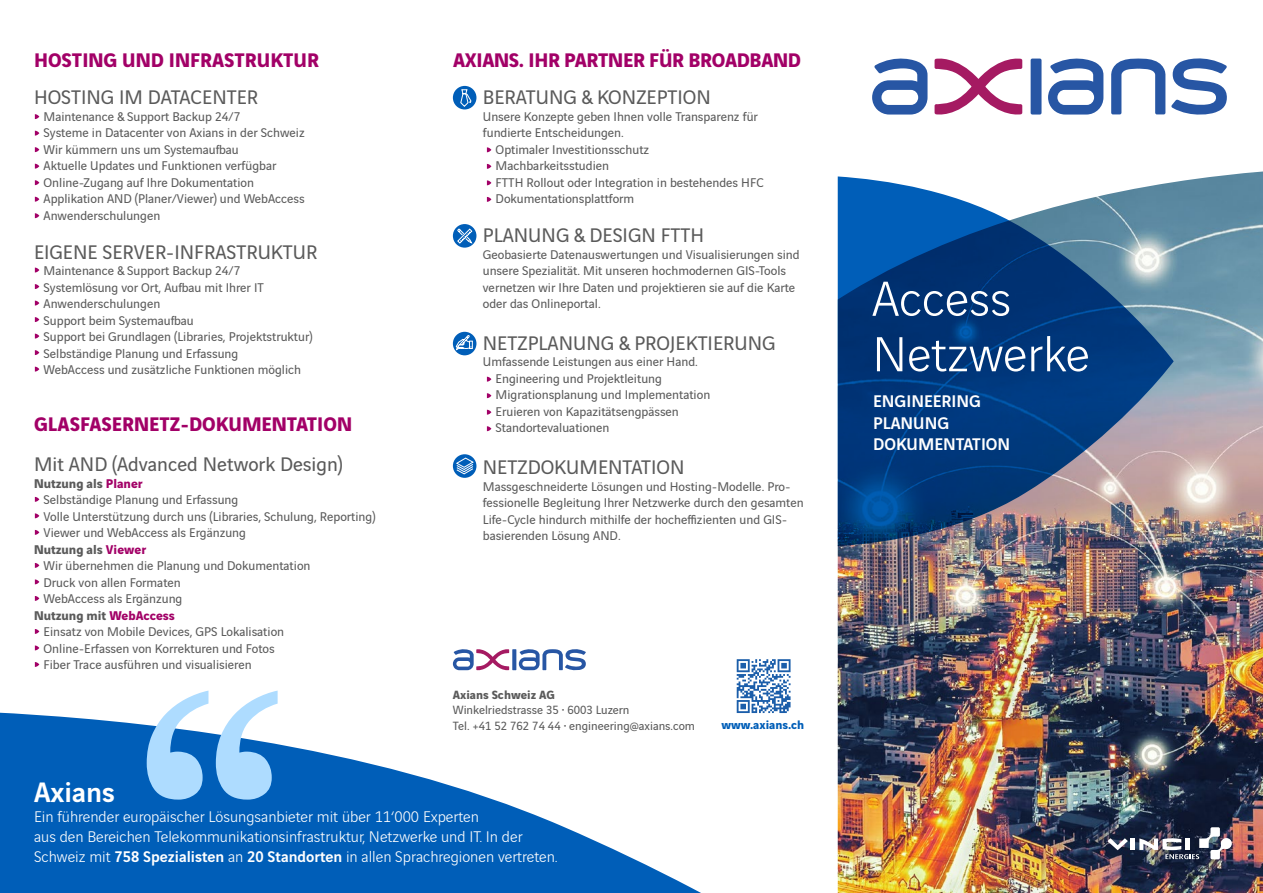
<style>
.page{position:relative;width:1263px;height:893px;background:#fff}
.page>*{position:absolute;margin:0;border:0;box-sizing:border-box;transform-origin:0 0}
.t1{font:300 52.5px/55.5px "Vinci Sans";color:#fff}
.t2{font:500 30px "Vinci Sans";color:#fff}
.t3{font:21px "Vinci Sans";color:#5a5a5a}
.t4{font:700 21px "Vinci Sans";color:#a20067}
.t5{font:500 18px "Vinci Sans";color:#fff}
.t6{font:300 16.5px/19.8px "Vinci Sans";color:#fff}
.t7{font:13.5px/16.5px "Vinci Sans";color:#5a5a5a}
.t8{font:700 13.5px "Vinci Sans";color:#5a5a5a}
.t9{font:12.75px "Vinci Sans";color:#5a5a5a}
.t10{font:700 12.75px "Vinci Sans";color:#5a5a5a}
.t11{font:700 12.75px "Vinci Sans";color:#005eb8}
.s1{color:#a20067}
.s2{font-weight:500}
</style>
<div class="page">
<img style="left:838px;top:171px;width:425px;height:722px">
<div style="left:1030px;top:59px;width:11px;height:56px;background:#2756a4;border-radius:2px"></div>
<svg style="left:934px;top:58px;width:88px;height:57px"></svg>
<svg style="left:1048px;top:58px;width:55px;height:57px"></svg>
<svg style="left:872px;top:58px;width:55px;height:57px"></svg>
<svg style="left:1111px;top:58px;width:116px;height:57px"></svg>
<svg style="left:838px;top:176px;width:336px;height:370px"></svg>
<hr style="left:1131px;top:838px;width:4px;height:12px;background:#fff">
<svg style="left:1107px;top:838px;width:21px;height:12px"></svg>
<img style="left:1139px;top:827px;width:93px;height:32px">
<svg style="left:35px;top:367px;width:4px;height:5px"></svg>
<svg style="left:35px;top:350px;width:4px;height:5px"></svg>
<svg style="left:35px;top:334px;width:4px;height:5px"></svg>
<svg style="left:35px;top:317px;width:4px;height:5px"></svg>
<svg style="left:35px;top:301px;width:4px;height:5px"></svg>
<svg style="left:35px;top:284px;width:4px;height:5px"></svg>
<svg style="left:35px;top:268px;width:4px;height:4px"></svg>
<svg style="left:35px;top:213px;width:4px;height:5px"></svg>
<svg style="left:35px;top:197px;width:4px;height:5px"></svg>
<svg style="left:35px;top:180px;width:4px;height:5px"></svg>
<svg style="left:35px;top:164px;width:4px;height:5px"></svg>
<svg style="left:35px;top:147px;width:4px;height:5px"></svg>
<svg style="left:35px;top:131px;width:4px;height:5px"></svg>
<svg style="left:35px;top:114px;width:4px;height:5px"></svg>
<svg style="left:35px;top:596px;width:4px;height:5px"></svg>
<svg style="left:35px;top:579px;width:4px;height:5px"></svg>
<svg style="left:35px;top:563px;width:4px;height:5px"></svg>
<svg style="left:35px;top:530px;width:4px;height:5px"></svg>
<svg style="left:35px;top:513px;width:4px;height:5px"></svg>
<svg style="left:35px;top:497px;width:4px;height:5px"></svg>
<svg style="left:35px;top:662px;width:4px;height:5px"></svg>
<svg style="left:35px;top:645px;width:4px;height:5px"></svg>
<svg style="left:35px;top:629px;width:4px;height:5px"></svg>
<img style="left:0;top:712px;width:1022px;height:181px">
<svg style="left:147px;top:691px;width:61px;height:109px"></svg>
<svg style="left:216px;top:691px;width:62px;height:109px"></svg>
<svg style="left:512px;top:649px;width:4px;height:21px"></svg>
<svg style="left:453px;top:649px;width:56px;height:21px"></svg>
<svg style="left:519px;top:649px;width:67px;height:21px"></svg>
<svg style="left:487px;top:180px;width:4px;height:5px"></svg>
<svg style="left:487px;top:164px;width:4px;height:5px"></svg>
<svg style="left:487px;top:147px;width:4px;height:5px"></svg>
<svg style="left:487px;top:197px;width:4px;height:5px"></svg>
<svg style="left:487px;top:410px;width:4px;height:5px"></svg>
<svg style="left:487px;top:393px;width:4px;height:5px"></svg>
<svg style="left:487px;top:377px;width:4px;height:5px"></svg>
<svg style="left:487px;top:426px;width:4px;height:5px"></svg>
<div style="left:453px;top:86px;width:23px;height:23px;background:#005eb8;border-radius:50%"></div>
<svg style="left:460px;top:89px;width:11px;height:18px"></svg>
<div style="left:453px;top:224px;width:23px;height:24px;background:#005eb8;border-radius:50%"></div>
<svg style="left:457px;top:229px;width:15px;height:14px"></svg>
<div style="left:453px;top:332px;width:23px;height:23px;background:#005eb8;border-radius:50%"></div>
<svg style="left:456px;top:335px;width:17px;height:15px"></svg>
<svg style="left:453px;top:454px;width:23px;height:24px"></svg>
<svg style="left:456px;top:458px;width:17px;height:16px"></svg>
<div style="left:735px;top:657px;width:57px;height:58px;background:linear-gradient(to right,#f6f8fb,#fdfdfe)"></div>
<svg style="left:737px;top:659px;width:53px;height:54px"></svg>
<p class="t4" style="left:34px;top:44px;width:287px">HOSTING UND INFRASTRUKTUR</p>
<p class="t3" style="left:34px;top:82px;width:226px">HOSTING IM DATACENTER</p>
<p class="t7" style="left:44px;top:107px;width:198px">Maintenance &amp; Support Backup 24/7</p>
<p class="t7" style="left:44px;top:123px;width:263px">Systeme in Datacenter von Axians in der Schweiz</p>
<p class="t7" style="left:44px;top:140px;width:197px">Wir kümmern uns um Systemaufbau</p>
<p class="t7" style="left:44px;top:156px;width:234px">Aktuelle Updates und Funktionen verfügbar</p>
<p class="t7" style="left:44px;top:173px;width:212px">Online-Zugang auf Ihre Dokumentation</p>
<p class="t7" style="left:44px;top:189px;width:263px">Applikation AND (Planer/Viewer) und WebAccess</p>
<p class="t7" style="left:44px;top:206px;width:118px">Anwenderschulungen</p>
<p class="t3" style="left:34px;top:236px;width:285px">EIGENE SERVER-INFRASTRUKTUR</p>
<p class="t7" style="left:44px;top:261px;width:198px">Maintenance &amp; Support Backup 24/7</p>
<p class="t7" style="left:44px;top:278px;width:222px">Systemlösung vor Ort, Aufbau mit Ihrer IT</p>
<p class="t7" style="left:44px;top:294px;width:118px">Anwenderschulungen</p>
<p class="t7" style="left:44px;top:311px;width:152px">Support beim Systemaufbau</p>
<p class="t7" style="left:44px;top:327px;width:270px">Support bei Grundlagen (Libraries, Projektstruktur)</p>
<p class="t7" style="left:44px;top:344px;width:196px">Selbständige Planung und Erfassung</p>
<p class="t7" style="left:44px;top:360px;width:259px">WebAccess und zusätzliche Funktionen möglich</p>
<p class="t4" style="left:34px;top:408px;width:320px">GLASFASERNETZ-DOKUMENTATION</p>
<p class="t3" style="left:34px;top:449px;width:310px">Mit AND (Advanced Network Design)</p>
<p class="t8" style="left:34px;top:473px;width:110px">Nutzung als <span class="s1">Planer</span></p>
<p class="t7" style="left:44px;top:490px;width:196px">Selbständige Planung und Erfassung</p>
<p class="t7" style="left:44px;top:507px;width:333px">Volle Unterstützung durch uns (Libraries, Schulung, Reporting)</p>
<p class="t7" style="left:44px;top:523px;width:204px">Viewer und WebAccess als Ergänzung</p>
<p class="t8" style="left:34px;top:539px;width:114px">Nutzung als <span class="s1">Viewer</span></p>
<p class="t7" style="left:44px;top:556px;width:268px">Wir übernehmen die Planung und Dokumentation</p>
<p class="t7" style="left:44px;top:573px;width:139px">Druck von allen Formaten</p>
<p class="t7" style="left:44px;top:589px;width:140px">WebAccess als Ergänzung</p>
<p class="t8" style="left:34px;top:605px;width:142px">Nutzung mit <span class="s1">WebAccess</span></p>
<p class="t7" style="left:44px;top:622px;width:242px">Einsatz von Mobile Devices, GPS Lokalisation</p>
<p class="t7" style="left:44px;top:639px;width:233px">Online-Erfassen von Korrekturen und Fotos</p>
<p class="t7" style="left:44px;top:655px;width:210px">Fiber Trace ausführen und visualisieren</p>
<p class="t4" style="left:453px;top:44px;width:349px">AXIANS. IHR PARTNER FÜR BROADBAND</p>
<p class="t3" style="left:483px;top:82px;width:230px">BERATUNG &amp; KONZEPTION</p>
<p class="t7" style="left:483px;top:107px;width:277px">Unsere Konzepte geben Ihnen volle Transparenz für fundierte Entscheidungen.</p>
<p class="t7" style="left:496px;top:140px;width:155px">Optimaler Investitionsschutz</p>
<p class="t7" style="left:496px;top:156px;width:115px">Machbarkeitsstudien</p>
<p class="t7" style="left:496px;top:173px;width:270px">FTTH Rollout oder Integration in bestehendes HFC</p>
<p class="t7" style="left:496px;top:189px;width:140px">Dokumentationsplattform</p>
<p class="t3" style="left:483px;top:220px;width:223px">PLANUNG &amp; DESIGN FTTH</p>
<p class="t7" style="left:483px;top:245px;width:318px">Geobasierte Datenauswertungen und Visualisierungen sind unsere Spezialität. Mit unseren hochmodernen GIS-Tools vernetzen wir Ihre Daten und projektieren sie auf die Karte oder das Onlineportal.</p>
<p class="t3" style="left:483px;top:327px;width:294px">NETZPLANUNG &amp; PROJEKTIERUNG</p>
<p class="t7" style="left:483px;top:352px;width:217px">Umfassende Leistungen aus einer Hand.</p>
<p class="t7" style="left:496px;top:369px;width:168px">Engineering und Projektleitung</p>
<p class="t7" style="left:496px;top:385px;width:216px">Migrationsplanung und Implementation</p>
<p class="t7" style="left:496px;top:402px;width:185px">Eruieren von Kapazitätsengpässen</p>
<p class="t7" style="left:496px;top:418px;width:115px">Standortevaluationen</p>
<p class="t3" style="left:483px;top:452px;width:203px">NETZDOKUMENTATION</p>
<p class="t7" style="left:483px;top:477px;width:322px">Massgeschneiderte Lösungen und Hosting-Modelle. Pro&shy;fessionelle Begleitung Ihrer Netzwerke durch den gesamten Life-Cycle hindurch mithilfe der hocheffizienten und GIS&shy;basierenden Lösung AND.</p>
<p class="t10" style="left:453px;top:685px;width:104px">Axians Schweiz AG</p>
<p class="t9" style="left:453px;top:701px;width:178px">Winkelriedstrasse 35 • 6003 Luzern</p>
<p class="t9" style="left:453px;top:716px;width:244px">Tel. +41 52 762 74 44 • engineering@axians.com</p>
<p class="t11" style="left:721px;top:715px;width:84px">www.axians.ch</p>
<p class="t2" style="left:34px;top:769px;width:82px">Axians</p>
<p class="t6" style="left:34px;top:805px;width:525px">Ein führender europäischer Lösungsanbieter mit über 11‘000 Experten<br>aus den Bereichen Telekommunikationsinfrastruktur, Netzwerke und IT. In der<br>Schweiz mit <span class="s2">758 Spezialisten</span> an <span class="s2">20 Standorten</span> in allen Sprachregionen vertreten.</p>
<p class="t1" style="left:872px;top:266px;width:219px">Access<br>Netzwerke</p>
<p class="t5" style="left:873px;top:387px;width:109px">ENGINEERING</p>
<p class="t5" style="left:873px;top:409px;width:78px">PLANUNG</p>
<p class="t5" style="left:873px;top:431px;width:139px">DOKUMENTATION</p>
</div>
